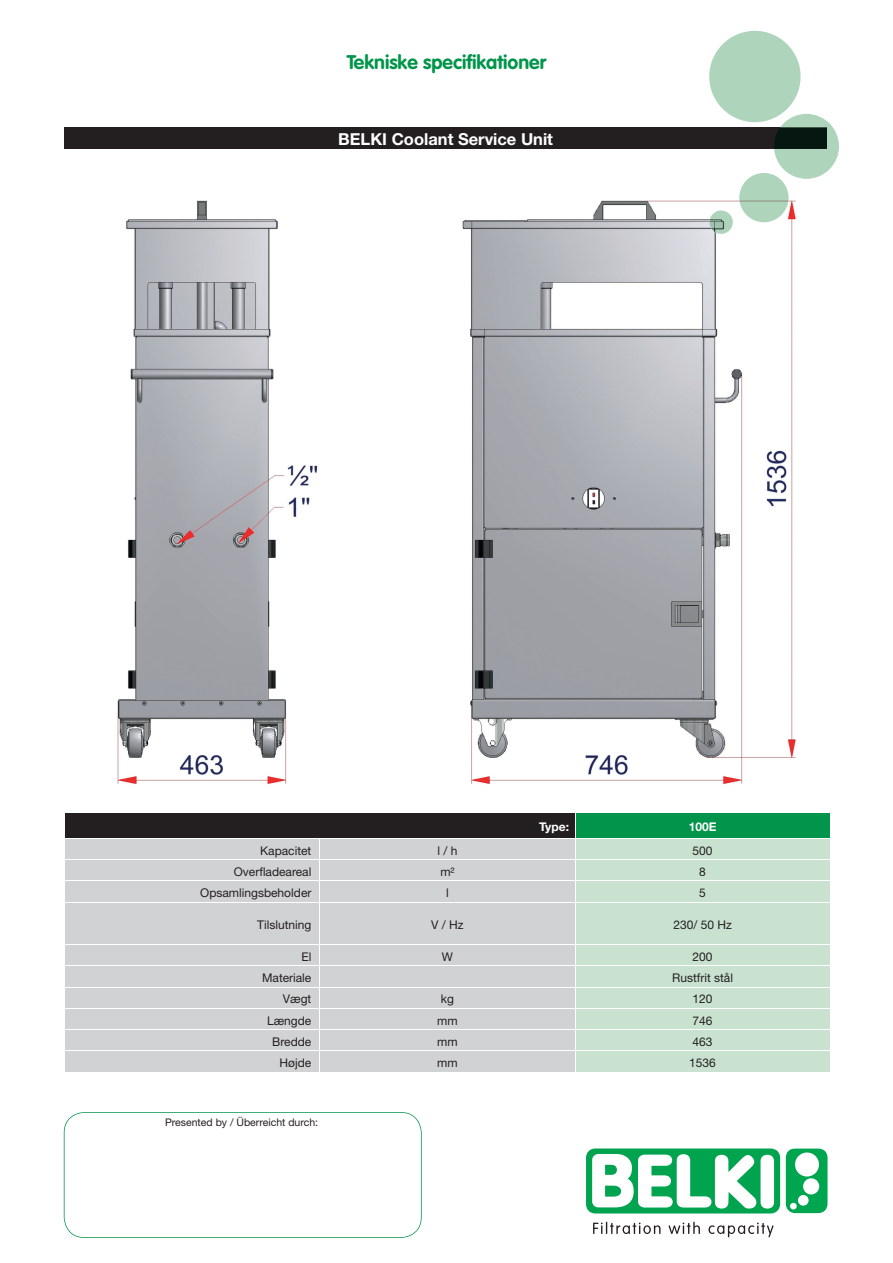
<style>
.page{position:relative;width:893px;height:1263px;background:#fff}
.page>*{position:absolute;margin:0;border:0;box-sizing:border-box;transform-origin:0 0}
.t1{font:700 19.5px "VAG Rounded";color:#00954a}
.t2{font:700 16.5px "Helvetica Neue";color:#fff}
.t3{font:12px "Helvetica Neue";color:#231f20}
.t4{font:700 12px "Helvetica Neue";color:#fff}
.t5{font:10.5px "Helvetica Neue";color:#231f20}
</style>
<div class="page">
<div style="left:586px;top:1148px;width:194px;height:65px;background:#00a44f;border-radius:10px"></div>
<div style="left:761px;top:1155px;width:13px;height:53px;background:#fff;border-radius:7px"></div>
<svg style="left:592px;top:1154px;width:164px;height:54px"></svg>
<div style="left:786px;top:1148px;width:41px;height:65px;background:#00a54f;border-radius:9px"></div>
<svg style="left:593px;top:1222px;width:67px;height:12px"></svg>
<svg style="left:669px;top:1222px;width:31px;height:12px"></svg>
<svg style="left:708px;top:1222px;width:65px;height:15px"></svg>
<svg style="left:790px;top:1152px;width:29px;height:57px"></svg>
<svg style="left:64px;top:1112px;width:358px;height:126px"></svg>
<img style="left:117px;top:193px;width:679px;height:591px">
<div style="left:64px;top:128px;width:763px;height:21px;background:#231f20"></div>
<img style="left:709px;top:210px;width:24px;height:24px">
<img style="left:739px;top:176px;width:49px;height:46px">
<img style="left:794px;top:176px;width:25px;height:3px">
<svg style="left:709px;top:31px;width:130px;height:145px"></svg>
<div style="left:65px;top:813px;width:510px;height:25px;background:#231f20"></div>
<div style="left:575px;top:813px;width:255px;height:25px;background:#00954a"></div>
<div style="left:65px;top:839px;width:510px;height:233px;background:#d1d2d4"></div>
<div style="left:576px;top:839px;width:254px;height:233px;background:#c9e2d0"></div>
<hr style="left:64px;top:880px;width:256px;height:1px;background:#fff">
<hr style="left:320px;top:880px;width:255px;height:1px;background:#fff">
<hr style="left:575px;top:880px;width:256px;height:1px;background:#fff">
<hr style="left:64px;top:902px;width:256px;height:1px;background:#fff">
<hr style="left:320px;top:902px;width:255px;height:1px;background:#fff">
<hr style="left:320px;top:902px;width:1px;height:42px;background:#fff">
<hr style="left:575px;top:902px;width:256px;height:1px;background:#fff">
<hr style="left:64px;top:944px;width:256px;height:1px;background:#fff">
<hr style="left:320px;top:944px;width:255px;height:1px;background:#fff">
<hr style="left:575px;top:944px;width:256px;height:1px;background:#fff">
<hr style="left:64px;top:965px;width:256px;height:1px;background:#fff">
<hr style="left:320px;top:965px;width:255px;height:1px;background:#fff">
<hr style="left:575px;top:965px;width:256px;height:1px;background:#fff">
<hr style="left:64px;top:987px;width:256px;height:1px;background:#fff">
<hr style="left:320px;top:987px;width:255px;height:1px;background:#fff">
<hr style="left:575px;top:987px;width:256px;height:1px;background:#fff">
<hr style="left:64px;top:1008px;width:256px;height:1px;background:#fff">
<hr style="left:320px;top:1008px;width:255px;height:1px;background:#fff">
<hr style="left:575px;top:1008px;width:256px;height:1px;background:#fff">
<hr style="left:64px;top:1029px;width:256px;height:1px;background:#fff">
<hr style="left:320px;top:1029px;width:255px;height:1px;background:#fff">
<hr style="left:575px;top:1029px;width:256px;height:1px;background:#fff">
<hr style="left:64px;top:1050px;width:256px;height:1px;background:#fff">
<hr style="left:320px;top:1050px;width:255px;height:1px;background:#fff">
<svg style="left:320px;top:945px;width:1px;height:127px"></svg>
<hr style="left:575px;top:1050px;width:256px;height:1px;background:#fff">
<hr style="left:64px;top:859px;width:256px;height:1px;background:#fff">
<svg style="left:320px;top:839px;width:1px;height:63px"></svg>
<hr style="left:320px;top:859px;width:255px;height:1px;background:#fff">
<svg style="left:575px;top:813px;width:1px;height:25px"></svg>
<hr style="left:575px;top:859px;width:256px;height:1px;background:#fff">
<h1 class="t1" style="left:347px;top:54px;width:201px">Tekniske specifikationer</h1>
<h2 class="t2" style="left:338px;top:133px;width:216px">BELKI Coolant Service Unit</h2>
<p class="t4" style="left:539px;top:823px;width:31px">Type:</p>
<p class="t4" style="left:689px;top:823px;width:29px">100E</p>
<p class="t3" style="left:260px;top:846px;width:53px">Kapacitet</p>
<p class="t3" style="left:437px;top:846px;width:22px">l / h</p>
<p class="t3" style="left:693px;top:846px;width:22px">500</p>
<p class="t3" style="left:234px;top:867px;width:79px">Overfladeareal</p>
<p class="t3" style="left:440px;top:867px;width:16px">m²</p>
<p class="t3" style="left:699px;top:867px;width:8px">8</p>
<p class="t3" style="left:200px;top:888px;width:113px">Opsamlingsbeholder</p>
<p class="t3" style="left:446px;top:888px;width:4px">l</p>
<p class="t3" style="left:699px;top:888px;width:8px">5</p>
<p class="t3" style="left:257px;top:920px;width:56px">Tilslutning</p>
<p class="t3" style="left:431px;top:920px;width:34px">V / Hz</p>
<p class="t3" style="left:673px;top:920px;width:60px">230/ 50 Hz</p>
<p class="t3" style="left:301px;top:952px;width:11px">El</p>
<p class="t3" style="left:442px;top:952px;width:13px">W</p>
<p class="t3" style="left:693px;top:952px;width:22px">200</p>
<p class="t3" style="left:262px;top:973px;width:51px">Materiale</p>
<p class="t3" style="left:672px;top:973px;width:62px">Rustfrit stål</p>
<p class="t3" style="left:283px;top:995px;width:30px">Vægt</p>
<p class="t3" style="left:441px;top:995px;width:15px">kg</p>
<p class="t3" style="left:693px;top:995px;width:22px">120</p>
<p class="t3" style="left:267px;top:1016px;width:46px">Længde</p>
<p class="t3" style="left:437px;top:1016px;width:22px">mm</p>
<p class="t3" style="left:693px;top:1016px;width:22px">746</p>
<p class="t3" style="left:272px;top:1037px;width:41px">Bredde</p>
<p class="t3" style="left:437px;top:1037px;width:22px">mm</p>
<p class="t3" style="left:693px;top:1037px;width:22px">463</p>
<p class="t3" style="left:280px;top:1059px;width:33px">Højde</p>
<p class="t3" style="left:437px;top:1059px;width:22px">mm</p>
<p class="t3" style="left:689px;top:1059px;width:28px">1536</p>
<p class="t5" style="left:165px;top:1118px;width:155px">Presented by / Überreicht durch:</p>
</div>
